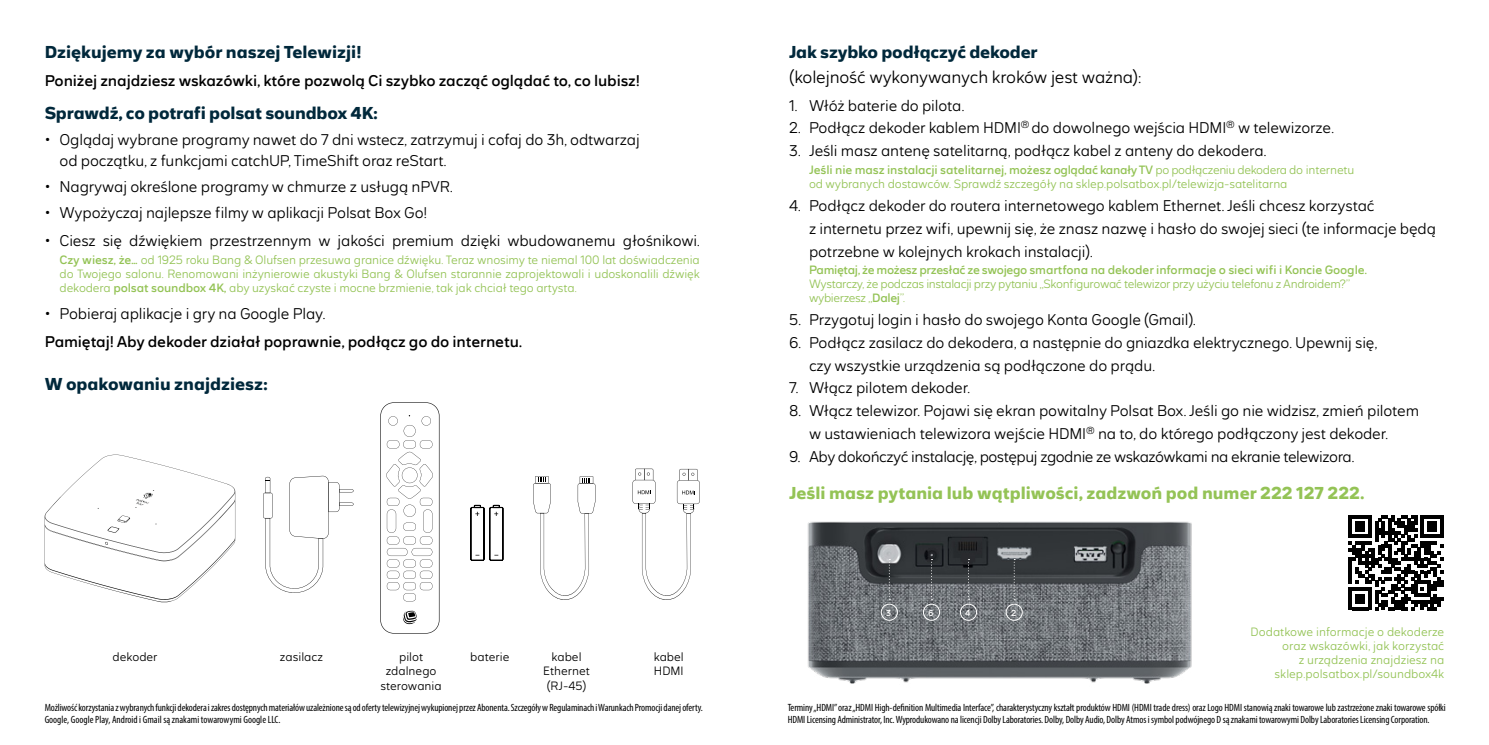
<style>
.page{position:relative;width:1489px;height:745px;background:#fff}
.page>*{position:absolute;margin:0;border:0;box-sizing:border-box;transform-origin:0 0}
.t1{font:700 17.5px "GPP Text";letter-spacing:-.01em;color:#00283b}
.t2{font:700 17.5px "GPP Text";color:#94c356}
.t3{font:300 17.5px "GPP Text";letter-spacing:-.01em;color:#000}
.t4{font:300 15.75px/22.8px "GPP Text";letter-spacing:-.01em;color:#000}
.t5{font:15.75px "GPP Text";letter-spacing:-.01em;color:#000}
.t6{font:300 15.75px "GPP Text";letter-spacing:-.03em;color:#000}
.t7{font:300 12.25px/14px "GPP Text";letter-spacing:-.01em;color:#94c356;text-align:justify}
.t8{font:300 12.25px/14px "GPP Text";letter-spacing:-.03em;color:#94c356}
.t9{font:12.25px "GPP Text";letter-spacing:-.01em;color:#94c356}
.t10{font:300 12.25px/14.7px "GPP Text";color:#000;text-align:center}
.t11{font:condensed 10.5px/12.6px "Myriad Pro";letter-spacing:-.01em;color:#000}
.t12{font:8.75px "GPP Text";color:#fff}
.s1{font-weight:400}
</style>
<div class="page">
<svg style="left:45px;top:454px;width:190px;height:148px"></svg>
<img style="left:136px;top:492px;width:16px;height:13px">
<svg style="left:263px;top:475px;width:90px;height:117px"></svg>
<svg style="left:380px;top:402px;width:59px;height:231px"></svg>
<svg style="left:470px;top:504px;width:33px;height:56px"></svg>
<svg style="left:632px;top:468px;width:67px;height:131px"></svg>
<svg style="left:533px;top:476px;width:62px;height:123px"></svg>
<img style="left:807px;top:521px;width:385px;height:163px">
<div style="left:1005px;top:603px;width:17px;height:17px;border:1px solid #fff;border-radius:50%"></div>
<div style="left:959px;top:603px;width:17px;height:17px;border:1px solid #fff;border-radius:50%"></div>
<div style="left:923px;top:603px;width:17px;height:17px;border:1px solid #fff;border-radius:50%"></div>
<div style="left:880px;top:603px;width:17px;height:17px;border:1px solid #fff;border-radius:50%"></div>
<svg style="left:888px;top:558px;width:2px;height:42px"></svg>
<svg style="left:931px;top:558px;width:1px;height:42px"></svg>
<svg style="left:968px;top:558px;width:1px;height:42px"></svg>
<svg style="left:1013px;top:558px;width:2px;height:42px"></svg>
<svg style="left:1348px;top:515px;width:95px;height:94px"></svg>
<p class="t1" style="left:45px;top:42px;width:318px">Dziękujemy za wybór naszej Telewizji!</p>
<p class="t5" style="left:45px;top:71px;width:596px">Poniżej znajdziesz wskazówki, które pozwolą Ci szybko zacząć oglądać to, co lubisz!</p>
<p class="t1" style="left:45px;top:103px;width:335px">Sprawdź, co potrafi polsat soundbox 4K:</p>
<p class="t4" style="left:60px;top:129px;width:581px;line-height:21px;text-indent:-15px">• Oglądaj wybrane programy nawet do 7 dni wstecz, zatrzymuj i cofaj do 3h, odtwarzaj od początku, z funkcjami catchUP, TimeShift oraz reStart.</p>
<p class="t4" style="left:45px;top:175px;width:410px">• Nagrywaj określone programy w chmurze z usługą nPVR.</p>
<p class="t4" style="left:45px;top:201px;width:384px">• Wypożyczaj najlepsze filmy w aplikacji Polsat Box Go!</p>
<p class="t4" style="left:45px;top:229px;width:657px">• Ciesz się dźwiękiem przestrzennym w jakości premium dzięki wbudowanemu głośnikowi.</p>
<p class="t7" style="left:60px;top:252px;width:641px"><span class="s1">Czy wiesz, że…</span> od 1925 roku Bang &amp; Olufsen przesuwa granice dźwięku. Teraz wnosimy te niemal 100 lat doświadczenia do Twojego salonu. Renomowani inżynierowie akustyki Bang &amp; Olufsen starannie zaprojektowali i udoskonalili dźwięk dekodera <span class="s1">polsat soundbox 4K,</span> aby uzyskać czyste i mocne brzmienie, tak jak chciał tego artysta.</p>
<p class="t4" style="left:45px;top:302px;width:282px">• Pobieraj aplikacje i gry na Google Play.</p>
<p class="t5" style="left:45px;top:332px;width:479px">Pamiętaj! Aby dekoder działał poprawnie, podłącz go do internetu.</p>
<p class="t1" style="left:45px;top:373px;width:225px">W opakowaniu znajdziesz:</p>
<p class="t10" style="left:113px;top:648px;width:47px">dekoder</p>
<p class="t10" style="left:280px;top:648px;width:45px">zasilacz</p>
<p class="t10" style="left:380px;top:648px;width:63px">pilot zdalnego sterowania</p>
<p class="t10" style="left:470px;top:648px;width:41px">baterie</p>
<p class="t10" style="left:653px;top:648px;width:31px;text-align:left">kabel<br>HDMI</p>
<p class="t10" style="left:543px;top:648px;width:48px">kabel<br>Ethernet (RJ-45)</p>
<p class="t1" style="left:789px;top:42px;width:250px">Jak szybko podłączyć dekoder</p>
<p class="t3" style="left:789px;top:66px;width:354px">(kolejność wykonywanych kroków jest ważna):</p>
<p class="t4" style="left:789px;top:94px;width:177px">1. Włóż baterie do pilota.</p>
<p class="t4" style="left:789px;top:116px;width:546px">2. Podłącz dekoder kablem HDMI<sup>®</sup> do dowolnego wejścia HDMI<sup>®</sup> w telewizorze.</p>
<p class="t4" style="left:789px;top:139px;width:479px">3. Jeśli masz antenę satelitarną, podłącz kabel z anteny do dekodera.</p>
<p class="t7" style="left:809px;top:162px;width:547px;line-height:14.7px"><span class="s1">Jeśli nie masz instalacji satelitarnej, możesz oglądać kanały TV</span> po podłączeniu dekodera do internetu od wybranych dostawców. Sprawdź szczegóły na sklep.polsatbox.pl/telewizja-satelitarna</p>
<p class="t4" style="left:809px;top:194px;width:628px;text-indent:-20px">4. Podłącz dekoder do routera internetowego kablem Ethernet. Jeśli chcesz korzystać<br>z internetu przez wifi, upewnij się, że znasz nazwę i hasło do swojej sieci (te informacje będą potrzebne w kolejnych krokach instalacji).</p>
<p class="t9" style="left:809px;top:262px;width:560px">Pamiętaj, że możesz przesłać ze swojego smartfona na dekoder informacje o sieci wifi i Koncie Google.</p>
<p class="t8" style="left:809px;top:277px;width:542px">Wystarczy, że podczas instalacji przy pytaniu „Skonfigurować telewizor przy użyciu telefonu z Androidem?” wybierzesz „<span class="s1">Dalej</span>”.</p>
<p class="t4" style="left:789px;top:308px;width:408px">5. Przygotuj login i hasło do swojego Konta Google (Gmail).</p>
<p class="t4" style="left:809px;top:330px;width:570px;text-indent:-20px">6. Podłącz zasilacz do dekodera, a następnie do gniazdka elektrycznego. Upewnij się, czy wszystkie urządzenia są podłączone do prądu.</p>
<p class="t4" style="left:789px;top:376px;width:183px">7. Włącz pilotem dekoder.</p>
<p class="t4" style="left:809px;top:399px;width:611px;text-indent:-20px">8. Włącz telewizor. Pojawi się ekran powitalny Polsat Box. Jeśli go nie widzisz, zmień pilotem w ustawieniach telewizora wejście HDMI<sup>®</sup> na to, do którego podłączony jest dekoder.</p>
<p class="t6" style="left:789px;top:446px;width:567px">9. Aby dokończyć instalację, postępuj zgodnie ze wskazówkami na ekranie telewizora.</p>
<p class="t2" style="left:789px;top:482px;width:577px">Jeśli masz pytania lub wątpliwości, zadzwoń pod numer 222 127 222.</p>
<p class="t12" style="left:886px;top:607px;width:7px">3</p>
<p class="t12" style="left:928px;top:607px;width:7px">6</p>
<p class="t12" style="left:965px;top:607px;width:7px">4</p>
<p class="t12" style="left:1010px;top:607px;width:7px">2</p>
<p class="t7" style="left:1250px;top:624px;width:195px;text-align:right">Dodatkowe informacje o dekoderze oraz wskazówki, jak korzystać<br>z urządzenia znajdziesz na sklep.polsatbox.pl/soundbox4k</p>
<p class="t11" style="left:45px;top:700px;width:659px">Możliwość korzystania z wybranych funkcji dekodera i zakres dostępnych materiałów uzależnione są od oferty telewizyjnej wykupionej przez Abonenta. Szczegóły w Regulaminach i Warunkach Promocji danej oferty.<br>Google, Google Play, Android i Gmail są znakami towarowymi Google LLC.</p>
<p class="t11" style="left:787px;top:700px;width:659px">Terminy „HDMI” oraz „HDMI High-definition Multimedia Interface”, charakterystyczny kształt produktów HDMI (HDMI trade dress) oraz Logo HDMI stanowią znaki towarowe lub zastrzeżone znaki towarowe spółki<br>HDMI Licensing Administrator, Inc. Wyprodukowano na licencji Dolby Laboratories. Dolby, Dolby Audio, Dolby Atmos i symbol podwójnego D są znakami towarowymi Dolby Laboratories Licensing Corporation.</p>
</div>
